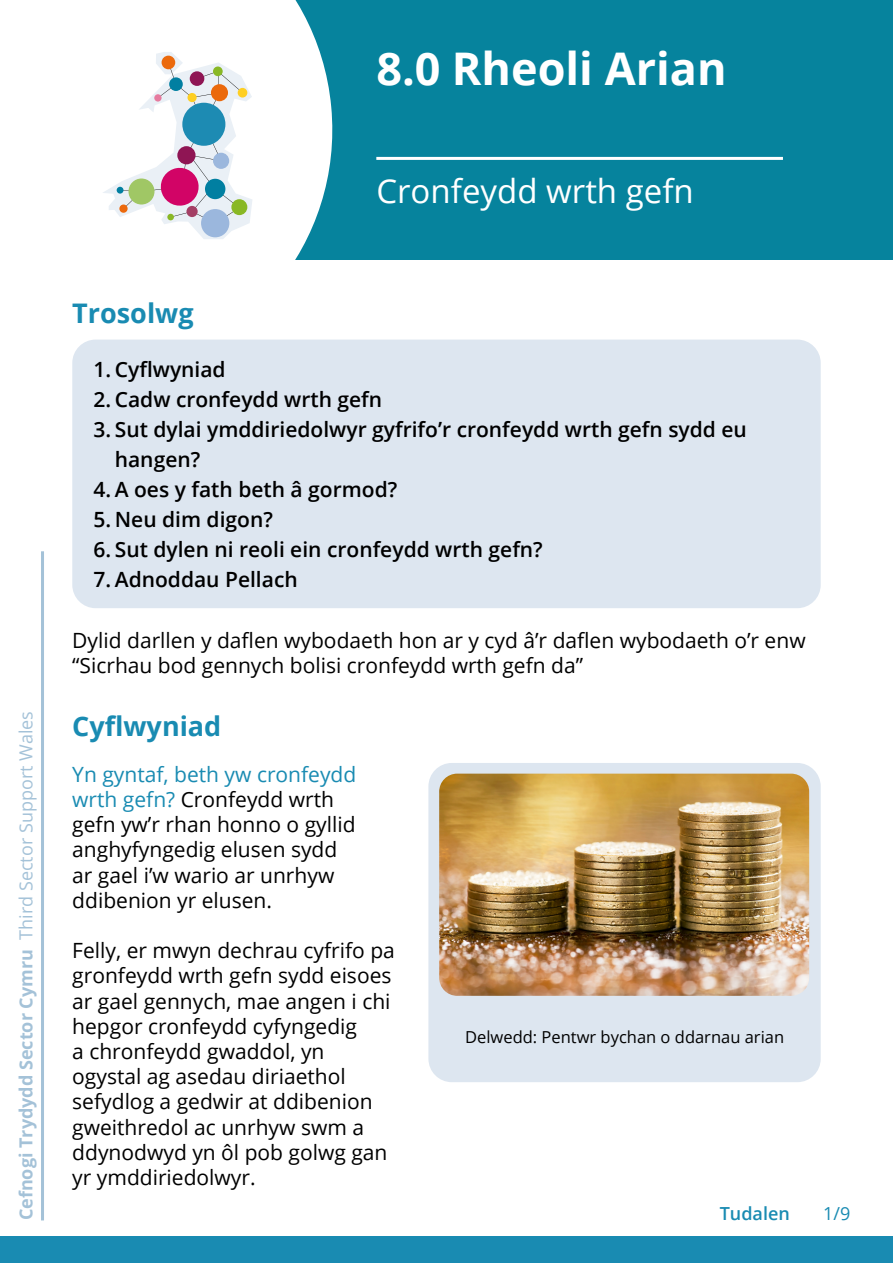
<style>
.page{position:relative;width:893px;height:1263px;background:#fff}
.page>*{position:absolute;margin:0;border:0;box-sizing:border-box;transform-origin:0 0}
.MainSectionHeading{font:700 45px "Open Sans";color:#fff}
.MainSubSectionHeadin{font:33px "Open Sans";color:#fff}
.SectionHeading-Blue{font:700 27px "Open Sans";color:#198bb2}
.Paragraph-Standard{font:21px/25.2px "Open Sans";color:#000}
.Paragraph-Overview{font:600 21px/30px "Open Sans";color:#000}
.t1{font:700 18px "Open Sans";color:#a4c2d8}
.t2{font:18px "Open Sans";color:#a4c2d8}
.t3{font:600 18px "Open Sans";color:#198bb2}
.t4{font:18px "Open Sans";color:#198bb2}
.Paragraph-ImageCapti{font:16.5px "Open Sans";color:#000}
.s1{color:#198bb2}
</style>
<div class="page">
<div style="left:0;top:0;width:893px;height:259px;background:#06839d"></div>
<div style="left:0;top:0;width:333px;height:259px;background:#fff"></div>
<hr style="left:376px;top:157px;width:407px;height:3px;background:#fff">
<svg style="left:102px;top:52px;width:150px;height:187px;background:#dedee4"></svg>
<div style="left:190px;top:71px;width:14px;height:15px;background:#8f1554;border-radius:50%"></div>
<div style="left:211px;top:84px;width:17px;height:17px;background:#eb690c;border-radius:50%"></div>
<div style="left:213px;top:66px;width:10px;height:10px;background:#89b825;border-radius:50%"></div>
<div style="left:0;top:1236px;width:893px;height:27px;background:#198bb2"></div>
<hr style="left:41px;top:551px;width:3px;height:669px;background:#a4c2d8">
<div style="left:72px;top:340px;width:749px;height:268px;background:#dde6f0;border-radius:23px"></div>
<div style="left:428px;top:763px;width:393px;height:319px;background:#dde6f0;border-radius:23px"></div>
<img style="left:439px;top:774px;width:370px;height:222px">
<h1 class="MainSectionHeading" style="left:376px;top:37px;width:352px">8.0 Rheoli Arian</h1>
<h2 class="MainSubSectionHeadin" style="left:376px;top:168px;width:319px">Cronfeydd wrth gefn</h2>
<p class="t2" style="left:14px;top:940px;width:230px;rotate:-90deg">Third Sector Support Wales</p>
<p class="t1" style="left:13px;top:1220px;width:273px;rotate:-90deg">Cefnogi Trydydd Sector Cymru</p>
<h3 class="SectionHeading-Blue" style="left:72px;top:294px;width:123px">Trosolwg</h3>
<p class="Paragraph-Overview" style="left:94px;top:354px;width:134px">1. Cyflwyniad</p>
<p class="Paragraph-Overview" style="left:94px;top:384px;width:290px">2. Cadw cronfeydd wrth gefn</p>
<p class="Paragraph-Overview" style="left:115px;top:414px;width:634px;text-indent:-21px">3. Sut dylai ymddiriedolwyr gyfrifo’r cronfeydd wrth gefn sydd eu hangen?</p>
<p class="Paragraph-Overview" style="left:94px;top:474px;width:305px">4. A oes y fath beth â gormod?</p>
<p class="Paragraph-Overview" style="left:94px;top:504px;width:181px">5. Neu dim digon?</p>
<p class="Paragraph-Overview" style="left:94px;top:534px;width:451px">6. Sut dylen ni reoli ein cronfeydd wrth gefn?</p>
<p class="Paragraph-Overview" style="left:94px;top:564px;width:206px">7. Adnoddau Pellach</p>
<p class="Paragraph-Standard" style="left:72px;top:627px;width:735px">Dylid darllen y daflen wybodaeth hon ar y cyd â’r daflen wybodaeth o’r enw “Sicrhau bod gennych bolisi cronfeydd wrth gefn da”</p>
<h3 class="SectionHeading-Blue" style="left:72px;top:707px;width:151px">Cyflwyniad</h3>
<p class="Paragraph-Standard" style="left:72px;top:761px;width:286px"><span class="s1">Yn gyntaf, beth yw cronfeydd wrth gefn?</span> Cronfeydd wrth gefn yw’r rhan honno o gyllid anghyfyngedig elusen sydd ar gael i’w wario ar unrhyw ddibenion yr elusen.</p>
<p class="Paragraph-Standard" style="left:72px;top:937px;width:324px">Felly, er mwyn dechrau cyfrifo pa gronfeydd wrth gefn sydd eisoes ar gael gennych, mae angen i chi hepgor cronfeydd cyfyngedig<br>a chronfeydd gwaddol, yn ogystal ag asedau diriaethol sefydlog a gedwir at ddibenion gweithredol ac unrhyw swm a ddynodwyd yn ôl pob golwg gan yr ymddiriedolwyr.</p>
<p class="Paragraph-ImageCapti" style="left:465px;top:1026px;width:320px">Delwedd: Pentwr bychan o ddarnau arian</p>
<p class="t3" style="left:720px;top:1201px;width:72px">Tudalen</p>
<p class="t4" style="left:823px;top:1201px;width:29px">1/9</p>
</div>
